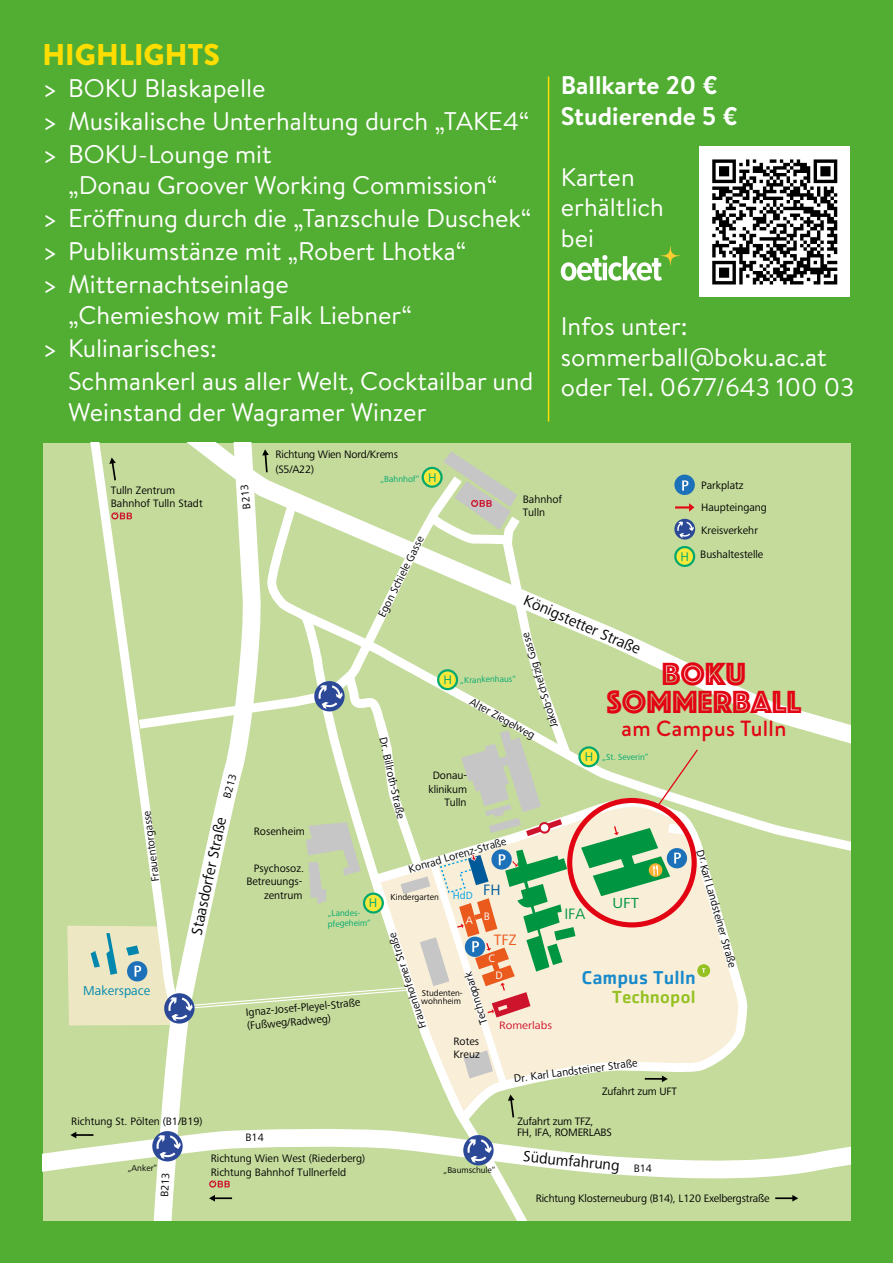
<style>
.page{position:relative;width:893px;height:1263px;background:#52ae32}
.page>*{position:absolute;margin:0;border:0;box-sizing:border-box;transform-origin:0 0}
.t1{font:33.3px/28.5px "Phosphate Inline";color:#e30413;text-align:center}
.t2{font:900 30px "Brandon Text";color:#fd0}
.t3{font:25.5px/30.6px "Brandon Text";color:#fff}
.t4{font:700 25.5px/30.6px "Brandon Text";color:#fff}
.t5{font:500 21.9px "Brandon Text";letter-spacing:.02em;color:#e30413}
.t6{font:500 19.2px "Cachet Std";color:#188acb}
.t7{font:500 18px "Cachet Std";color:#95c122}
.t8{font:15.6px "Frutiger Next LTW1 G";color:#000}
.t9{font:15.6px "Frutiger Next LTW1 G";color:#009641}
.t10{font:15.6px "Frutiger Next LTW1 G";color:#ea5a1d}
.t11{font:15.6px "Frutiger Next LTW1 G";color:#005a9a}
.t12{font:15px "Frutiger Next LTW1 G";color:#009641;scale:1.09 1}
.t13{font:13.5px "Frutiger Next LTW1 G";color:#0087ae}
.t14{font:12.9px "Frutiger Next LTW1 G";color:#00a870}
.t15{font:11.1px/13.5px "Frutiger Next LTW1 G";color:#000}
.t16{font:11.1px "Frutiger Next LTW1 G";color:#ce132d;scale:1.09 1}
.t17{font:11.1px "Frutiger Next LTW1 G";color:#fff}
.t18{font:10.8px "Frutiger Next LTW1 G";color:#009fe3}
.t19{font:9px/10.8px "Frutiger Next LTW1 G";letter-spacing:-.01em;color:#00a870}
.t20{font:9px/8.4px "Frutiger Next LTW1 G";color:#000}
.s1{font-size:12.9px;color:#00a870}
</style>
<div class="page">
<svg style="left:561px;top:246px;width:119px;height:35px"></svg>
<div style="left:43px;top:443px;width:807px;height:777px;background:#c4db9b"></div>
<svg style="left:43px;top:1131px;width:807px;height:48px"></svg>
<svg style="left:272px;top:1126px;width:286px;height:94px"></svg>
<svg style="left:442px;top:858px;width:306px;height:268px"></svg>
<svg style="left:141px;top:1087px;width:131px;height:133px"></svg>
<svg style="left:705px;top:671px;width:145px;height:187px"></svg>
<svg style="left:209px;top:1195px;width:23px;height:6px"></svg>
<svg style="left:775px;top:1195px;width:23px;height:6px"></svg>
<svg style="left:209px;top:1180px;width:21px;height:7px"></svg>
<svg style="left:463px;top:1135px;width:31px;height:30px"></svg>
<svg style="left:152px;top:1131px;width:31px;height:30px"></svg>
<svg style="left:70px;top:1132px;width:23px;height:6px"></svg>
<svg style="left:508px;top:1094px;width:6px;height:23px"></svg>
<div style="left:697px;top:964px;width:13px;height:13px;background:#95c122;border-radius:50%"></div>
<svg style="left:67px;top:449px;width:638px;height:638px"></svg>
<hr style="left:548px;top:77px;width:1px;height:345px;background:#fd0">
<div style="left:699px;top:147px;width:151px;height:150px;background:#fff"></div>
<svg style="left:712px;top:159px;width:125px;height:125px"></svg>
<h2 class="t2" style="left:43px;top:33px;width:179px">HIGHLIGHTS</h2>
<h3 class="t3" style="left:43px;top:71px;width:488px;line-height:33px">&gt; BOKU Blaskapelle<br>&gt; Musikalische Unterhaltung durch „TAKE4“ &gt; BOKU-Lounge mit</h3>
<h3 class="t3" style="left:68px;top:169px;width:431px">„Donau Groover Working Commission“</h3>
<h3 class="t3" style="left:43px;top:202px;width:490px">&gt; Eröffnung durch die „Tanzschule Duschek“</h3>
<h3 class="t3" style="left:43px;top:235px;width:425px">&gt; Publikumstänze mit „Robert Lhotka“</h3>
<h3 class="t3" style="left:43px;top:268px;width:248px">&gt; Mitternachtseinlage</h3>
<h3 class="t3" style="left:68px;top:299px;width:345px">„Chemieshow mit Falk Liebner“</h3>
<h3 class="t3" style="left:43px;top:332px;width:176px">&gt; Kulinarisches:</h3>
<h3 class="t3" style="left:68px;top:365px;width:467px">Schmankerl aus aller Welt, Cocktailbar und</h3>
<h3 class="t3" style="left:68px;top:396px;width:360px">Weinstand der Wagramer Winzer</h3>
<h3 class="t4" style="left:561px;top:70px;width:178px">Ballkarte 20 €<br>Studierende 5 €</h3>
<h3 class="t3" style="left:561px;top:161px;width:105px">Karten erhältlich bei</h3>
<h3 class="t3" style="left:561px;top:310px;width:295px">Infos unter: sommerball@boku.ac.at oder Tel. 0677/643 100 03</h3>
<p class="t15" style="left:276px;top:448px;width:124px">Richtung Wien Nord/Krems (S5/A22)</p>
<p class="t14" style="left:428px;top:470px;width:10px">H</p>
<p class="t19" style="left:380px;top:474px;width:41px">„Bahnhof“</p>
<p class="t15" style="left:701px;top:474px;width:67px;line-height:22.8px">Parkplatz<br>Haupteingang<br>Kreisverkehr</p>
<p class="t15" style="left:240px;top:510px;width:26px;rotate:-95deg">B213</p>
<p class="t15" style="left:111px;top:483px;width:93px">Tulln Zentrum<br>Bahnhof Tulln Stadt</p>
<p class="t15" style="left:523px;top:492px;width:41px">Bahnhof<br>Tulln</p>
<p class="t15" style="left:375px;top:613px;width:90px;rotate:-63deg">Egon Schiele G asse</p>
<p class="t15" style="left:681px;top:547px;width:84px"><span class="s1">H</span> Bushaltestelle</p>
<h3 class="t8" style="left:528px;top:591px;width:127px;rotate:24deg">Königstetter Straße</h3>
<p class="t15" style="left:548px;top:729px;width:100px;rotate:-107deg">Jakob-Schefzig G asse</p>
<h1 class="t1" style="left:607px;top:658px;width:196px">BOKU<br>SOMMERBALL</h1>
<h3 class="t5" style="left:622px;top:713px;width:166px">am Campus Tulln</h3>
<p class="t14" style="left:443px;top:672px;width:10px">H</p>
<p class="t19" style="left:460px;top:674px;width:58px">„Krankenhaus“</p>
<p class="t15" style="left:474px;top:695px;width:74px;rotate:29deg">Alter Ziegelweg</p>
<p class="t15" style="left:389px;top:736px;width:85px;rotate:77deg">Dr. Billroth-Straße</p>
<p class="t14" style="left:585px;top:749px;width:10px">H</p>
<p class="t19" style="left:602px;top:752px;width:48px">„St. Severin“</p>
<p class="t15" style="left:428px;top:769px;width:40px;text-align:right">Donau&shy;klinikum<br>Tulln</p>
<p class="t15" style="left:220px;top:796px;width:26px;rotate:-74deg">B213</p>
<p class="t15" style="left:149px;top:882px;width:72px;rotate:-97deg">Frauentorgasse</p>
<h3 class="t8" style="left:188px;top:933px;width:121px;rotate:-78deg">Staasdorfer Straße</h3>
<p class="t15" style="left:254px;top:825px;width:52px">Rosenheim</p>
<p class="t15" style="left:246px;top:862px;width:59px;text-align:right">Psychosoz.<br>Betreuungs&shy;zentrum</p>
<p class="t15" style="left:407px;top:863px;width:103px;rotate:-16deg">Konrad Lorenz-Straße</p>
<p class="t18" style="left:453px;top:889px;width:21px">HdD</p>
<p class="t15" style="left:706px;top:848px;width:123px;rotate:74deg">Dr. Karl Landsteiner Straße</p>
<h3 class="t11" style="left:483px;top:881px;width:19px">FH</h3>
<p class="t20" style="left:390px;top:893px;width:50px">Kindergarten</p>
<h3 class="t12" style="left:612px;top:894px;width:26px">UFT</h3>
<p class="t14" style="left:369px;top:895px;width:10px">H</p>
<h3 class="t9" style="left:564px;top:905px;width:22px">IFA</h3>
<p class="t19" style="left:328px;top:908px;width:45px">„Landes&shy;pfegeheim“</p>
<p class="t17" style="left:466px;top:912px;width:26px">A B</p>
<p class="t15" style="left:417px;top:1030px;width:102px;rotate:-108deg">Frauenhofener Straße</p>
<h3 class="t10" style="left:494px;top:931px;width:24px">TFZ</h3>
<p class="t17" style="left:489px;top:952px;width:8px">C</p>
<h3 class="t6" style="left:581px;top:965px;width:116px">Campus Tulln</h3>
<h3 class="t7" style="left:612px;top:986px;width:85px">Technopol</h3>
<p class="t15" style="left:478px;top:1026px;width:56px;rotate:-107deg">Technopark</p>
<p class="t17" style="left:496px;top:969px;width:9px">D</p>
<p class="t13" style="left:83px;top:983px;width:69px">Makerspace</p>
<p class="t20" style="left:421px;top:989px;width:43px">Studenten&shy;wohnheim</p>
<p class="t15" style="left:245px;top:1006px;width:116px;rotate:-5deg">Ignaz-Josef-Pleyel-Straße (Fußweg/Radweg)</p>
<p class="t16" style="left:499px;top:1019px;width:50px">Romerlabs</p>
<p class="t15" style="left:71px;top:1115px;width:133px">Richtung St. Pölten (B1/B19)</p>
<p class="t20" style="left:128px;top:1164px;width:31px">„Anker“</p>
<p class="t15" style="left:158px;top:1197px;width:26px;rotate:-87deg">B213</p>
<p class="t15" style="left:246px;top:1131px;width:20px">B14</p>
<p class="t15" style="left:211px;top:1151px;width:156px">Richtung Wien West (Riederberg)<br>Richtung Bahnhof Tullnerfeld</p>
<p class="t15" style="left:453px;top:1035px;width:28px">Rotes<br>Kreuz</p>
<p class="t20" style="left:443px;top:1166px;width:54px">„Baumschule“</p>
<p class="t15" style="left:513px;top:1073px;width:126px;rotate:-8deg">Dr. Karl Landsteiner Straße</p>
<p class="t15" style="left:602px;top:1084px;width:76px">Zufahrt zum UFT</p>
<p class="t15" style="left:517px;top:1115px;width:96px;line-height:11.4px">Zufahrt zum TFZ,<br>FH, IFA, ROMERLABS</p>
<h3 class="t8" style="left:524px;top:1147px;width:98px;rotate:6deg">Südumfahrung</h3>
<p class="t15" style="left:634px;top:1162px;width:20px">B14</p>
<p class="t15" style="left:536px;top:1191px;width:235px">Richtung Klosterneuburg (B14), L120 Exelbergstraße</p>
</div>
